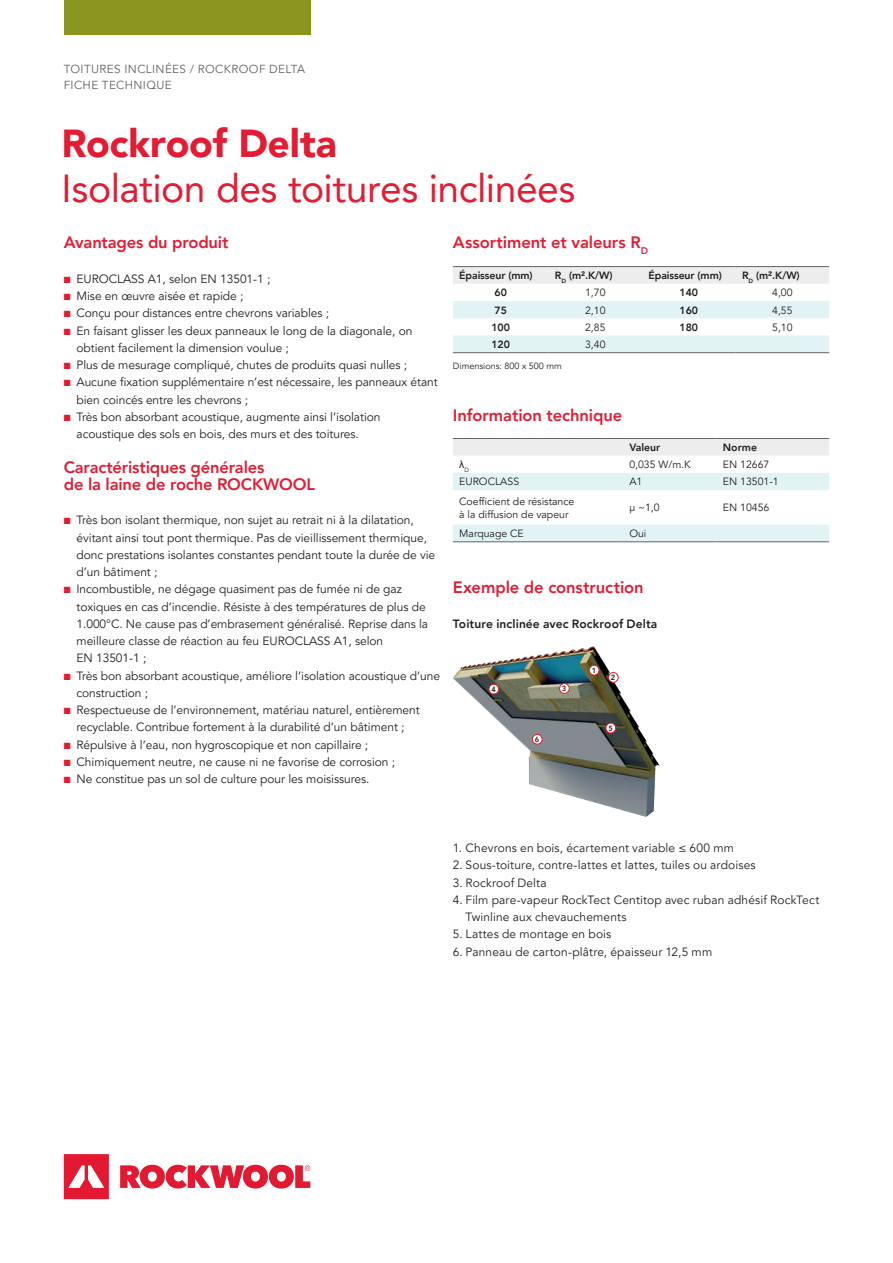
<style>
.page{position:relative;width:893px;height:1263px;background:#fff}
.page>*{position:absolute;margin:0;border:0;box-sizing:border-box;transform-origin:0 0}
.t1{font:39px "Avenir LT Pro";letter-spacing:-.01em;color:#e31c33}
.t2{font:900 39px "Avenir LT Pro";letter-spacing:-.005em;color:#e31c33}
.t3{font:800 16.5px/17.2px "Avenir LT Pro";letter-spacing:-.01em;color:#e31c33}
.t4{font:12px/17.2px "Avenir LT Pro";letter-spacing:-.005em;color:#231f20}
.t5{font:800 12px "Avenir LT Pro";letter-spacing:.01em;color:#231f20}
.t6{font:12px "Avenir LT Pro";letter-spacing:.015em;color:#231f20}
.t7{font:11.7px/16.5px "Avenir LT Pro";letter-spacing:.035em;color:#636366}
.t8{font:10.5px/13.5px "Avenir LT Pro";color:#231f20}
.t9{font:800 10.5px "Avenir LT Pro";letter-spacing:-.01em;color:#231f20}
.t10{font:10.5px "Arial";color:#231f20}
.t11{font:9px "Avenir LT Pro";color:#231f20}
.t12{font:800 7.5px "Avenir LT Pro";color:#231f20}
.s1{color:#e31c33}
</style>
<div class="page">
<svg style="left:453px;top:439px;width:376px;height:102px"></svg>
<hr style="left:453px;top:438px;width:170px;height:1px;background:#636366">
<hr style="left:623px;top:438px;width:93px;height:1px;background:#636366">
<hr style="left:716px;top:438px;width:113px;height:1px;background:#636366">
<hr style="left:453px;top:541px;width:170px;height:1px;background:#636366">
<hr style="left:623px;top:541px;width:93px;height:1px;background:#636366">
<hr style="left:716px;top:541px;width:113px;height:1px;background:#636366">
<div style="left:64px;top:0;width:246px;height:34px;background:#8a951e"></div>
<svg style="left:64px;top:1154px;width:246px;height:45px"></svg>
<svg style="left:453px;top:267px;width:376px;height:85px"></svg>
<hr style="left:453px;top:352px;width:96px;height:1px;background:#636366">
<hr style="left:549px;top:352px;width:93px;height:1px;background:#636366">
<hr style="left:642px;top:352px;width:94px;height:1px;background:#636366">
<hr style="left:736px;top:352px;width:93px;height:1px;background:#636366">
<hr style="left:453px;top:266px;width:96px;height:1px;background:#636366">
<hr style="left:549px;top:266px;width:93px;height:1px;background:#636366">
<hr style="left:642px;top:266px;width:94px;height:1px;background:#636366">
<hr style="left:736px;top:266px;width:93px;height:1px;background:#636366">
<img style="left:453px;top:646px;width:207px;height:171px">
<div style="left:608px;top:672px;width:10px;height:10px;background:#fff;border-radius:50%"></div>
<div style="left:608px;top:672px;width:11px;height:11px;border:1px solid #e21931;border-radius:50%"></div>
<div style="left:560px;top:684px;width:9px;height:9px;background:#fff;border-radius:50%"></div>
<div style="left:559px;top:683px;width:11px;height:11px;border:1px solid #e21931;border-radius:50%"></div>
<div style="left:489px;top:684px;width:10px;height:10px;background:#fff;border-radius:50%"></div>
<div style="left:489px;top:684px;width:10px;height:10px;border:1px solid #e21931;border-radius:50%"></div>
<div style="left:589px;top:665px;width:10px;height:10px;background:#fff;border-radius:50%"></div>
<div style="left:589px;top:665px;width:10px;height:10px;border:1px solid #e21931;border-radius:50%"></div>
<div style="left:606px;top:723px;width:10px;height:10px;background:#fff;border-radius:50%"></div>
<div style="left:605px;top:723px;width:11px;height:10px;border:1px solid #e21931;border-radius:50%"></div>
<div style="left:532px;top:734px;width:10px;height:10px;background:#fff;border-radius:50%"></div>
<div style="left:532px;top:734px;width:10px;height:10px;border:1px solid #e21931;border-radius:50%"></div>
<p class="t7" style="left:64px;top:61px;width:243px">TOITURES INCLINÉES / ROCKROOF DELTA<br>FICHE TECHNIQUE</p>
<h1 class="t2" style="left:62px;top:120px;width:277px">Rockroof Delta</h1>
<h1 class="t1" style="left:62px;top:165px;width:515px">Isolation des toitures inclinées</h1>
<h2 class="t3" style="left:64px;top:234px;width:166px">Avantages du produit</h2>
<p class="t4" style="left:64px;top:270px;width:208px"><span class="s1">■</span> EUROCLASS A1, selon EN 13501-1 ;</p>
<p class="t4" style="left:64px;top:288px;width:181px"><span class="s1">■</span> Mise en œuvre aisée et rapide ;</p>
<p class="t4" style="left:64px;top:305px;width:267px"><span class="s1">■</span> Conçu pour distances entre chevrons variables ;</p>
<p class="t4" style="left:77px;top:322px;width:337px;text-indent:-13px"><span class="s1">■</span> En faisant glisser les deux panneaux le long de la diagonale, on obtient facilement la dimension voulue ;</p>
<p class="t4" style="left:64px;top:357px;width:345px"><span class="s1">■</span> Plus de mesurage compliqué, chutes de produits quasi nulles ;</p>
<p class="t4" style="left:77px;top:374px;width:363px;text-indent:-13px"><span class="s1">■</span> Aucune fixation supplémentaire n’est nécessaire, les panneaux étant bien coincés entre les chevrons ;</p>
<p class="t4" style="left:77px;top:408px;width:306px;text-indent:-13px"><span class="s1">■</span> Très bon absorbant acoustique, augmente ainsi l’isolation acoustique des sols en bois, des murs et des toitures.</p>
<h2 class="t3" style="left:64px;top:458px;width:253px">Caractéristiques générales<br>de la laine de roche ROCKWOOL</h2>
<p class="t4" style="left:77px;top:512px;width:360px;text-indent:-13px"><span class="s1">■</span> Très bon isolant thermique, non sujet au retrait ni à la dilatation, évitant ainsi tout pont thermique. Pas de vieillissement thermique, donc prestations isolantes constantes pendant toute la durée de vie d’un bâtiment ;</p>
<p class="t4" style="left:77px;top:581px;width:353px;text-indent:-13px"><span class="s1">■</span> Incombustible, ne dégage quasiment pas de fumée ni de gaz toxiques en cas d’incendie. Résiste à des températures de plus de 1.000°C. Ne cause pas d’embrasement généralisé. Reprise dans la meilleure classe de réaction au feu EUROCLASS A1, selon<br>EN 13501-1 ;</p>
<p class="t4" style="left:77px;top:667px;width:365px;text-indent:-13px"><span class="s1">■</span> Très bon absorbant acoustique, améliore l’isolation acoustique d’une construction ;</p>
<p class="t4" style="left:64px;top:702px;width:358px;text-align:center"><span class="s1">■</span> Respectueuse de l’environnement, matériau naturel, entièrement recyclable. Contribue fortement à la durabilité d’un bâtiment ;</p>
<p class="t4" style="left:64px;top:736px;width:306px"><span class="s1">■</span> Répulsive à l’eau, non hygroscopique et non capillaire ;</p>
<p class="t4" style="left:64px;top:753px;width:333px"><span class="s1">■</span> Chimiquement neutre, ne cause ni ne favorise de corrosion ;</p>
<p class="t4" style="left:64px;top:771px;width:307px"><span class="s1">■</span> Ne constitue pas un sol de culture pour les moisissures.</p>
<h2 class="t3" style="left:453px;top:234px;width:197px">Assortiment et valeurs R<sub>D</sub></h2>
<p class="t9" style="left:459px;top:269px;width:75px">Épaisseur (mm)</p>
<p class="t9" style="left:555px;top:269px;width:59px">R<sub>D</sub> (m².K/W)</p>
<p class="t9" style="left:648px;top:269px;width:75px">Épaisseur (mm)</p>
<p class="t9" style="left:742px;top:269px;width:59px">R<sub>D</sub> (m².K/W)</p>
<p class="t9" style="left:494px;top:286px;width:14px">60</p>
<p class="t8" style="left:585px;top:286px;width:22px">1,70</p>
<p class="t9" style="left:679px;top:286px;width:20px">140</p>
<p class="t8" style="left:772px;top:286px;width:22px">4,00</p>
<p class="t9" style="left:494px;top:304px;width:14px">75</p>
<p class="t8" style="left:585px;top:303px;width:22px">2,10</p>
<p class="t9" style="left:679px;top:304px;width:20px">160</p>
<p class="t8" style="left:772px;top:303px;width:22px">4,55</p>
<p class="t9" style="left:491px;top:321px;width:20px">100</p>
<p class="t8" style="left:585px;top:321px;width:22px">2,85</p>
<p class="t9" style="left:679px;top:321px;width:20px">180</p>
<p class="t8" style="left:772px;top:321px;width:22px">5,10</p>
<p class="t9" style="left:491px;top:338px;width:20px">120</p>
<p class="t8" style="left:585px;top:338px;width:22px">3,40</p>
<p class="t11" style="left:453px;top:361px;width:110px">Dimensions: 800 x 500 mm</p>
<h2 class="t3" style="left:453px;top:407px;width:171px">Information technique</h2>
<p class="t9" style="left:629px;top:441px;width:32px">Valeur</p>
<p class="t9" style="left:723px;top:441px;width:36px">Norme</p>
<p class="t10" style="left:459px;top:458px;width:11px">λ<sub>D</sub></p>
<p class="t8" style="left:629px;top:458px;width:63px">0,035 W/m.K</p>
<p class="t8" style="left:723px;top:458px;width:48px">EN 12667</p>
<p class="t8" style="left:459px;top:475px;width:61px">EUROCLASS</p>
<p class="t8" style="left:629px;top:475px;width:15px">A1</p>
<p class="t8" style="left:723px;top:475px;width:57px">EN 13501-1</p>
<p class="t8" style="left:459px;top:494px;width:117px">Coefficient de résistance à la diffusion de vapeur</p>
<p class="t8" style="left:629px;top:501px;width:32px">μ ~1,0</p>
<p class="t8" style="left:723px;top:501px;width:48px">EN 10456</p>
<p class="t8" style="left:459px;top:527px;width:66px">Marquage CE</p>
<p class="t8" style="left:629px;top:527px;width:19px">Oui</p>
<h2 class="t3" style="left:453px;top:579px;width:192px">Exemple de construction</h2>
<p class="t5" style="left:453px;top:617px;width:206px">Toiture inclinée avec Rockroof Delta</p>
<p class="t12" style="left:592px;top:666px;width:6px">1</p>
<p class="t12" style="left:611px;top:673px;width:6px">2</p>
<p class="t12" style="left:491px;top:685px;width:6px">4</p>
<p class="t12" style="left:562px;top:684px;width:6px">3</p>
<p class="t12" style="left:608px;top:724px;width:6px">5</p>
<p class="t12" style="left:535px;top:735px;width:6px">6</p>
<p class="t4" style="left:453px;top:840px;width:283px">1. Chevrons en bois, écartement variable ≤ 600 mm</p>
<p class="t4" style="left:453px;top:857px;width:304px">2. Sous-toiture, contre-lattes et lattes, tuiles ou ardoises</p>
<p class="t4" style="left:453px;top:874px;width:95px">3. Rockroof Delta</p>
<p class="t4" style="left:466px;top:891px;width:355px;text-indent:-13px">4. Film pare-vapeur RockTect Centitop avec ruban adhésif RockTect<br>Twinline aux chevauchements</p>
<p class="t6" style="left:453px;top:927px;width:160px">5. Lattes de montage en bois</p>
<p class="t4" style="left:453px;top:943px;width:261px">6. Panneau de carton-plâtre, épaisseur 12,5 mm</p>
</div>
